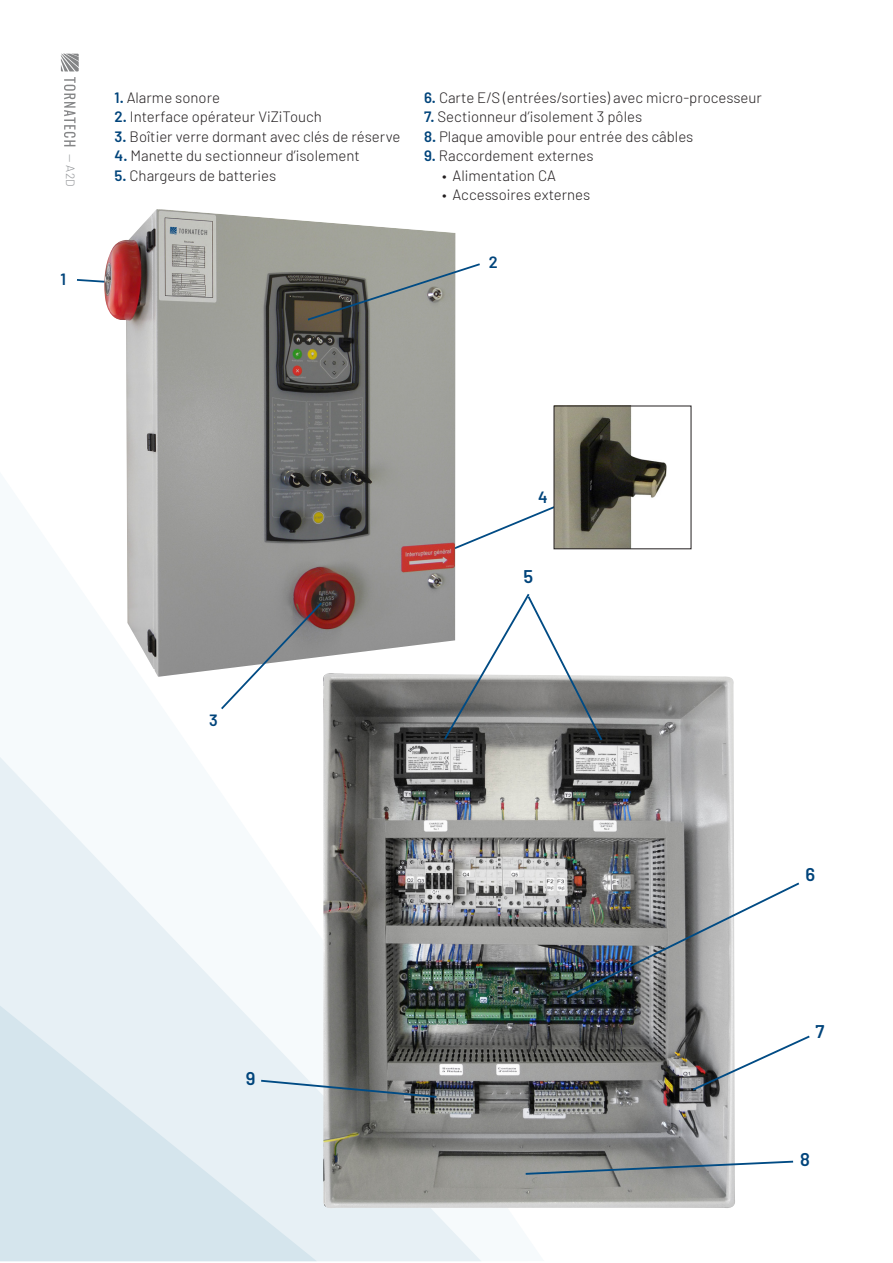
<style>
.page{position:relative;width:893px;height:1263px;background:#fff}
.page>*{position:absolute;margin:0;border:0;box-sizing:border-box;transform-origin:0 0}
.Body_heading{font:600 18.45px "Barlow";color:#00447b}
.Body_heading-2{font:600 16.35px "Barlow";color:#00447b}
._1st_level_-_Numbere{font:300 15px "Barlow";color:#231f20}
.Body_heading-3{font:300 12px "Barlow";color:#939598}
.s1{font-weight:600;color:#00447b}
</style>
<div class="page">
<svg style="left:544px;top:505px;width:13px;height:45px"></svg>
<svg style="left:0;top:757px;width:481px;height:504px;fill:#f6fafc"></svg>
<svg style="left:0;top:1005px;width:317px;height:256px;background:#deeaf1"></svg>
<svg style="left:64px;top:77px;width:12px;height:69px"></svg>
<svg style="left:61px;top:54px;width:18px;height:17px"></svg>
<svg style="left:77px;top:279px;width:27px;height:4px"></svg>
<img style="left:104px;top:209px;width:351px;height:468px">
<img style="left:322px;top:673px;width:413px;height:537px">
<img style="left:556px;top:408px;width:111px;height:139px">
<div style="left:554px;top:406px;width:137px;height:143px;border:1px solid #231f20"></div>
<svg style="left:306px;top:262px;width:174px;height:60px;background:#90928d"></svg>
<svg style="left:219px;top:600px;width:105px;height:111px"></svg>
<svg style="left:442px;top:592px;width:162px;height:150px"></svg>
<svg style="left:259px;top:1079px;width:179px;height:20px;background:#8c969b"></svg>
<img style="left:565px;top:881px;width:235px;height:118px">
<svg style="left:691px;top:1034px;width:119px;height:58px"></svg>
<svg style="left:524px;top:1160px;width:270px;height:16px"></svg>
<p class="Body_heading-3" style="left:78px;top:154px;width:34px;rotate:90deg">— A2D</p>
<p class="Body_heading-2" style="left:60px;top:269px;width:7px">1</p>
<p class="_1st_level_-_Numbere" style="left:115px;top:88px;width:107px"><span class="s1">1.</span> Alarme sonore</p>
<p class="_1st_level_-_Numbere" style="left:115px;top:108px;width:209px"><span class="s1">2.</span> Interface opérateur ViZiTouch</p>
<p class="_1st_level_-_Numbere" style="left:115px;top:127px;width:287px"><span class="s1">3.</span> Boîtier verre dormant avec clés de réserve</p>
<p class="_1st_level_-_Numbere" style="left:115px;top:147px;width:247px"><span class="s1">4.</span> Manette du sectionneur d’isolement</p>
<p class="_1st_level_-_Numbere" style="left:115px;top:166px;width:163px"><span class="s1">5.</span> Chargeurs de batteries</p>
<p class="_1st_level_-_Numbere" style="left:424px;top:88px;width:339px"><span class="s1">6.</span> Carte E/S (entrées/sorties) avec micro-processeur</p>
<p class="_1st_level_-_Numbere" style="left:424px;top:108px;width:220px"><span class="s1">7.</span> Sectionneur d’isolement 3 pôles</p>
<p class="_1st_level_-_Numbere" style="left:424px;top:127px;width:271px"><span class="s1">8.</span> Plaque amovible pour entrée des câbles</p>
<p class="_1st_level_-_Numbere" style="left:424px;top:147px;width:171px"><span class="s1">9.</span> Raccordement externes</p>
<p class="_1st_level_-_Numbere" style="left:442px;top:166px;width:115px">• Alimentation CA</p>
<p class="_1st_level_-_Numbere" style="left:442px;top:186px;width:150px">• Accessoires externes</p>
<p class="Body_heading-2" style="left:489px;top:252px;width:10px">2</p>
<p class="Body_heading-2" style="left:209px;top:709px;width:10px">3</p>
<p class="Body_heading" style="left:246px;top:1067px;width:11px">9</p>
<p class="Body_heading-2" style="left:538px;top:487px;width:11px">4</p>
<p class="Body_heading" style="left:524px;top:564px;width:11px">5</p>
<p class="Body_heading" style="left:806px;top:863px;width:11px">6</p>
<p class="Body_heading" style="left:816px;top:1020px;width:10px">7</p>
<p class="Body_heading" style="left:800px;top:1147px;width:11px">8</p>
</div>
